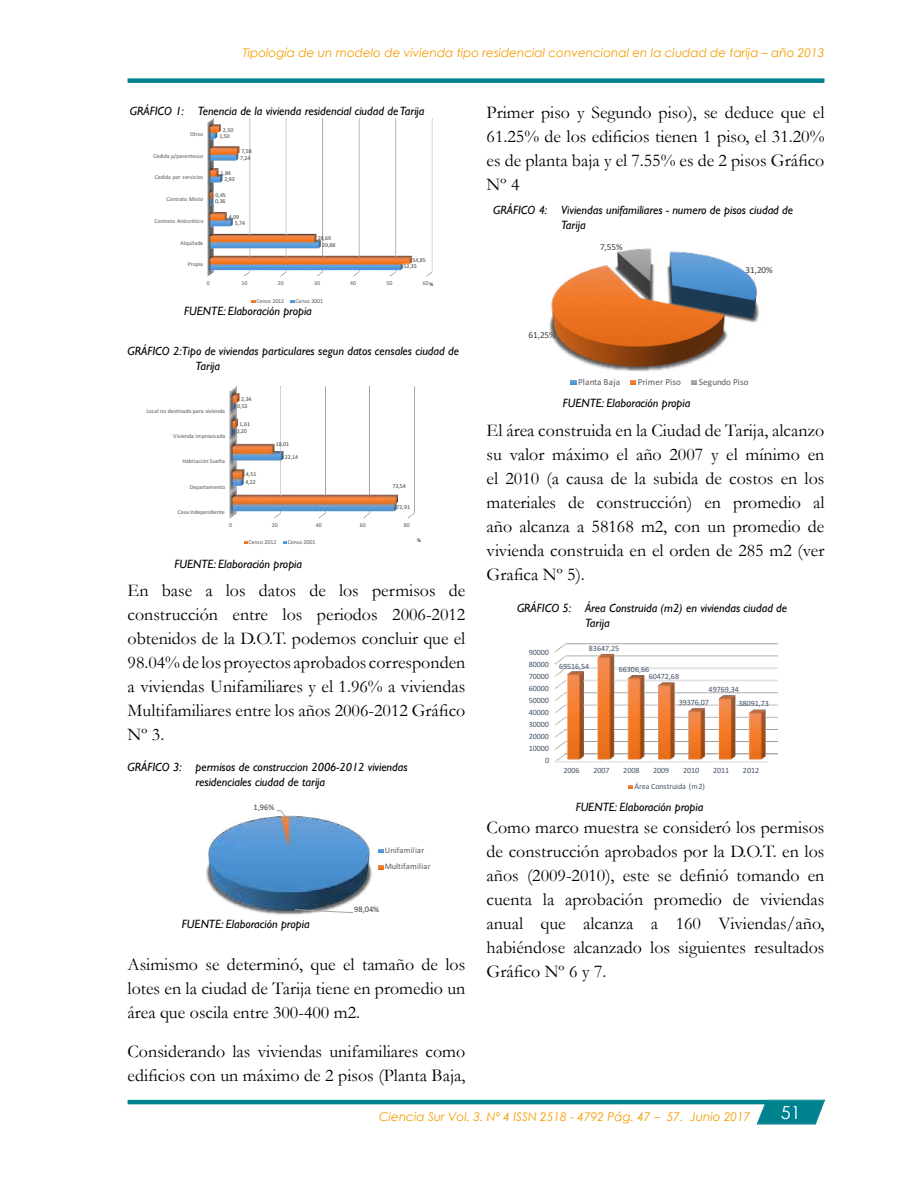
<style>
.page{position:relative;width:918px;height:1188px;background:#fff}
.page>*{position:absolute;margin:0;border:0;box-sizing:border-box;transform-origin:0 0}
.t1{font:18px/24px "Garamond";color:#000;text-align:justify}
.t2{font:18px "Century Gothic";color:#fff}
.t3{font:italic 12px/15px "Gill Sans";color:#000}
.t4{font:italic 12px "Century Gothic";color:#f59c00}
.t5{font:9.15px "Calibri";letter-spacing:.01em;color:#595959}
.t6{font:9.15px "Calibri";letter-spacing:-.005em;color:#404040}
.t7{font:8.4px/16.5px "Calibri";letter-spacing:.02em;color:#595959}
.t8{font:8.4px "Calibri";color:#404040}
.t9{font:8.1px/7.1px "Calibri";letter-spacing:-.005em;color:#44546a}
.t10{font:6px "Calibri";letter-spacing:-.005em;color:#595959}
.t11{font:6px "Calibri";letter-spacing:-.005em;color:#404040}
.t12{font:5.85px "Calibri";letter-spacing:-.005em;color:#595959}
.t13{font:5.85px "Calibri";letter-spacing:-.005em;color:#404040}
.t14{font:5.85px "Calibri";letter-spacing:.015em;color:#595959}
.t15{font:5.4px "Calibri";color:#000}
</style>
<div class="page">
<svg style="left:756px;top:1099px;width:69px;height:26px;background:#2b96a1"></svg>
<hr style="left:128px;top:1100px;width:639px;height:4px;background:#00818e">
<div style="left:128px;top:78px;width:696px;height:5px;background:#00818e"></div>
<img style="left:207px;top:118px;width:226px;height:159px">
<img style="left:230px;top:386px;width:185px;height:133px">
<img style="left:206px;top:815px;width:178px;height:100px">
<svg style="left:294px;top:909px;width:60px;height:4px"></svg>
<svg style="left:276px;top:810px;width:10px;height:7px"></svg>
<svg style="left:378px;top:848px;width:5px;height:4px"></svg>
<svg style="left:378px;top:864px;width:5px;height:5px"></svg>
<img style="left:555px;top:643px;width:223px;height:119px">
<svg style="left:628px;top:785px;width:5px;height:4px"></svg>
<img style="left:549px;top:248px;width:210px;height:123px">
<svg style="left:571px;top:380px;width:5px;height:5px"></svg>
<svg style="left:630px;top:380px;width:6px;height:5px"></svg>
<svg style="left:692px;top:380px;width:4px;height:5px"></svg>
<p class="t4" style="left:243px;top:45px;width:583px">Tipología de un modelo de vivienda tipo residencial convencional en la ciudad de tarija – año 2013</p>
<p class="t3" style="left:130px;top:103px;width:296px">GRÁFICO 1: Tenencia de la vivienda residencial ciudad de Tarija</p>
<p class="t12" style="left:190px;top:130px;width:15px">Otros</p>
<p class="t13" style="left:223px;top:126px;width:12px">2,50</p>
<p class="t13" style="left:219px;top:132px;width:12px">1,50</p>
<p class="t12" style="left:153px;top:152px;width:51px">Cedida p/parentesco</p>
<p class="t13" style="left:241px;top:148px;width:12px">7,58</p>
<p class="t13" style="left:240px;top:154px;width:12px">7,24</p>
<p class="t12" style="left:155px;top:174px;width:50px">Cedida por servicios</p>
<p class="t13" style="left:221px;top:169px;width:12px">1,84</p>
<p class="t13" style="left:225px;top:176px;width:12px">2,93</p>
<p class="t12" style="left:167px;top:196px;width:38px">Contrato Mixto</p>
<p class="t13" style="left:216px;top:191px;width:12px">0,45</p>
<p class="t13" style="left:215px;top:197px;width:12px">0,36</p>
<p class="t12" style="left:154px;top:217px;width:50px">Contrato Anticrético</p>
<p class="t13" style="left:229px;top:213px;width:12px">4,09</p>
<p class="t13" style="left:235px;top:219px;width:12px">5,74</p>
<p class="t14" style="left:181px;top:239px;width:24px">Alquilada</p>
<p class="t13" style="left:318px;top:235px;width:15px">28,69</p>
<p class="t13" style="left:322px;top:241px;width:15px">29,88</p>
<p class="t12" style="left:188px;top:261px;width:17px">Propia</p>
<p class="t13" style="left:413px;top:257px;width:15px">54,85</p>
<p class="t13" style="left:404px;top:263px;width:15px">52,35</p>
<p class="t12" style="left:207px;top:279px;width:5px">0</p>
<p class="t12" style="left:242px;top:279px;width:7px">10</p>
<p class="t12" style="left:278px;top:279px;width:7px">20</p>
<p class="t12" style="left:314px;top:279px;width:7px">30</p>
<p class="t12" style="left:350px;top:279px;width:7px">40</p>
<p class="t12" style="left:387px;top:279px;width:7px">50</p>
<p class="t12" style="left:423px;top:279px;width:7px">60</p>
<p class="t15" style="left:429px;top:281px;width:5px">%</p>
<p class="t12" style="left:257px;top:297px;width:29px">Censo 2012</p>
<p class="t12" style="left:296px;top:297px;width:29px">Censo 2001</p>
<p class="t3" style="left:184px;top:303px;width:129px">FUENTE: Elaboración propia</p>
<p class="t3" style="left:196px;top:343px;width:265px;text-indent:-68px">GRÁFICO 2:Tipo de viviendas particulares segun datos censales ciudad de<br>Tarija</p>
<p class="t11" style="left:241px;top:395px;width:12px">2,34</p>
<p class="t10" style="left:146px;top:407px;width:80px">Local no destinado para vivienda</p>
<p class="t11" style="left:237px;top:402px;width:12px">0,53</p>
<p class="t11" style="left:240px;top:420px;width:12px">1,61</p>
<p class="t10" style="left:173px;top:433px;width:53px">Vivienda Improvisada</p>
<p class="t11" style="left:237px;top:428px;width:12px">0,20</p>
<p class="t11" style="left:276px;top:440px;width:15px">18,01</p>
<p class="t10" style="left:183px;top:458px;width:44px">Habitación Suelta</p>
<p class="t11" style="left:285px;top:453px;width:15px">22,14</p>
<p class="t11" style="left:246px;top:471px;width:12px">4,51</p>
<p class="t10" style="left:190px;top:483px;width:37px">Departamento</p>
<p class="t11" style="left:245px;top:478px;width:12px">4,22</p>
<p class="t11" style="left:392px;top:483px;width:15px">73,54</p>
<p class="t10" style="left:178px;top:508px;width:49px">Casa Independiente</p>
<p class="t11" style="left:397px;top:503px;width:15px">72,91</p>
<p class="t10" style="left:229px;top:521px;width:5px">0</p>
<p class="t10" style="left:272px;top:521px;width:7px">20</p>
<p class="t10" style="left:316px;top:521px;width:7px">40</p>
<p class="t10" style="left:360px;top:521px;width:7px">60</p>
<p class="t10" style="left:404px;top:521px;width:7px">80</p>
<p class="t10" style="left:249px;top:538px;width:29px">Censo 2012</p>
<p class="t10" style="left:288px;top:538px;width:29px">Censo 2001</p>
<p class="t15" style="left:417px;top:537px;width:5px">%</p>
<p class="t3" style="left:174px;top:556px;width:129px">FUENTE: Elaboración propia</p>
<p class="t1" style="left:128px;top:579px;width:339px">En base a los datos de los permisos de construcción entre los periodos 2006-2012 obtenidos de la D.O.T. podemos concluir que el 98.04% de los proyectos aprobados corresponden a viviendas Unifamiliares y el 1.96% a viviendas Multifamiliares entre los años 2006-2012 Gráfico Nº 3.</p>
<p class="t3" style="left:196px;top:759px;width:214px;text-indent:-68px">GRÁFICO 3: permisos de construccion 2006-2012 viviendas residenciales ciudad de tarija</p>
<p class="t8" style="left:254px;top:802px;width:22px">1,96%</p>
<p class="t7" style="left:385px;top:842px;width:47px">Unifamiliar<br>Multifamiliar</p>
<p class="t8" style="left:354px;top:904px;width:26px">98,04%</p>
<p class="t3" style="left:182px;top:917px;width:129px">FUENTE: Elaboración propia</p>
<p class="t1" style="left:128px;top:952px;width:339px">Asimismo se determinó, que el tamaño de los lotes en la ciudad de Tarija tiene en promedio un área que oscila entre 300-400 m2.</p>
<p class="t1" style="left:128px;top:1039px;width:339px">Considerando las viviendas unifamiliares como edificios con un máximo de 2 pisos (Planta Baja,</p>
<p class="t1" style="left:487px;top:101px;width:339px">Primer piso y Segundo piso), se deduce que el 61.25% de los edificios tienen 1 piso, el 31.20% es de planta baja y el 7.55% es de 2 pisos Gráfico Nº 4</p>
<p class="t3" style="left:561px;top:203px;width:233px;text-indent:-68px">GRÁFICO 4: Viviendas unifamiliares - numero de pisos ciudad de<br>Tarija</p>
<p class="t6" style="left:529px;top:329px;width:29px">61,25%</p>
<p class="t6" style="left:600px;top:242px;width:24px">7,55%</p>
<p class="t6" style="left:746px;top:264px;width:29px">31,20%</p>
<p class="t5" style="left:578px;top:376px;width:43px">Planta Baja</p>
<p class="t5" style="left:638px;top:376px;width:45px">Primer Piso</p>
<p class="t5" style="left:699px;top:376px;width:52px">Segundo Piso</p>
<p class="t3" style="left:563px;top:395px;width:129px">FUENTE: Elaboración propia</p>
<p class="t1" style="left:487px;top:418px;width:339px">El área construida en la Ciudad de Tarija, alcanzo su valor máximo el año 2007 y el mínimo en el 2010 (a causa de la subida de costos en los materiales de construcción) en promedio al año alcanza a 58168 m2, con un promedio de vivienda construida en el orden de 285 m2 (ver Grafica Nº 5).</p>
<p class="t3" style="left:585px;top:601px;width:204px;text-indent:-68px">GRÁFICO 5: Área Construida (m2) en viviendas ciudad de<br>Tarija</p>
<p class="t9" style="left:529px;top:648px;width:22px">90000</p>
<p class="t9" style="left:529px;top:661px;width:22px">80000</p>
<p class="t9" style="left:529px;top:673px;width:22px">70000</p>
<p class="t9" style="left:529px;top:685px;width:22px">60000</p>
<p class="t9" style="left:529px;top:697px;width:22px">50000</p>
<p class="t9" style="left:529px;top:709px;width:22px">40000</p>
<p class="t9" style="left:529px;top:721px;width:22px">30000</p>
<p class="t9" style="left:529px;top:733px;width:22px">20000</p>
<p class="t9" style="left:529px;top:745px;width:22px">10000</p>
<p class="t9" style="left:545px;top:757px;width:6px">0</p>
<p class="t9" style="left:589px;top:645px;width:32px">83647,25</p>
<p class="t9" style="left:559px;top:662px;width:32px">69516,54</p>
<p class="t9" style="left:649px;top:666px;width:32px;text-indent:-30px">66306,66<br>60472,68</p>
<p class="t9" style="left:739px;top:683px;width:32px;line-height:14.1px;text-indent:-30px">49769,34<br>38091,73</p>
<p class="t9" style="left:679px;top:699px;width:32px">39376,07</p>
<p class="t9" style="left:563px;top:767px;width:18px">2006</p>
<p class="t9" style="left:593px;top:767px;width:18px">2007</p>
<p class="t9" style="left:623px;top:767px;width:18px">2008</p>
<p class="t9" style="left:653px;top:767px;width:18px">2009</p>
<p class="t9" style="left:683px;top:767px;width:18px">2010</p>
<p class="t9" style="left:713px;top:767px;width:18px">2011</p>
<p class="t9" style="left:743px;top:767px;width:18px">2012</p>
<p class="t9" style="left:635px;top:783px;width:72px">Área Construida (m2)</p>
<p class="t3" style="left:576px;top:799px;width:129px">FUENTE: Elaboración propia</p>
<p class="t1" style="left:487px;top:816px;width:339px">Como marco muestra se consideró los permisos de construcción aprobados por la D.O.T. en los años (2009-2010), este se definió tomando en cuenta la aprobación promedio de viviendas anual que alcanza a 160 Viviendas/año, habiéndose alcanzado los siguientes resultados Gráfico Nº 6 y 7.</p>
<p class="t4" style="left:379px;top:1108px;width:373px">Ciencia Sur Vol. 3. Nº 4 ISSN 2518 - 4792 Pág. 47 – 57. Junio 2017</p>
<p class="t2" style="left:781px;top:1101px;width:21px">51</p>
</div>
